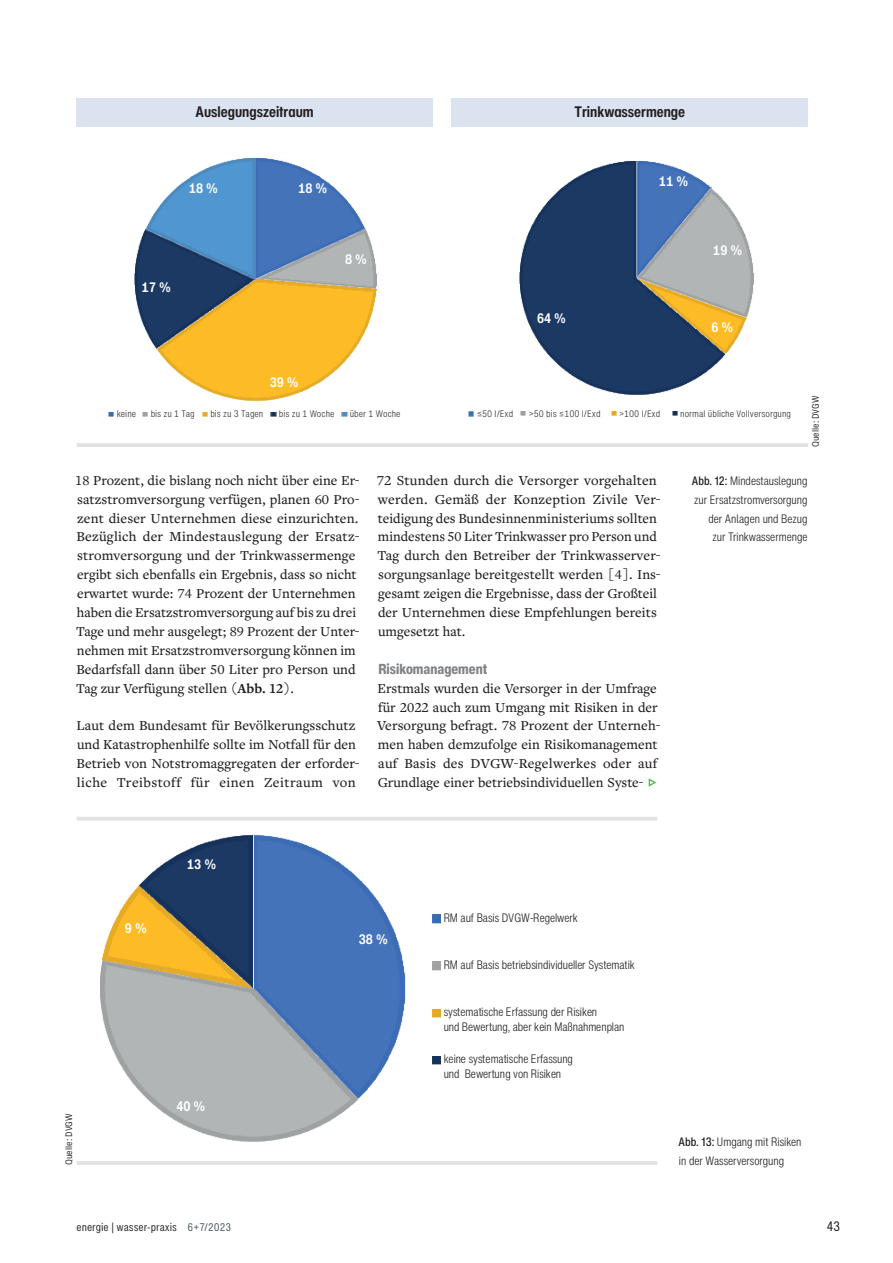
<style>
.page{position:relative;width:893px;height:1263px;background:#fff}
.page>*{position:absolute;margin:0;border:0;box-sizing:border-box;transform-origin:0 0}
.t1{font:700 condensed 15px "Helvetica Now Text";color:#231f20}
.t2{font:500 14.25px/18.9px "Freight Text Pro";color:#231f20}
.t3{font:800 condensed 14.25px "Helvetica Now Text";color:#808285}
.t4{font:700 condensed 13.5px "Helvetica Now Text";color:#fff}
.t5{font:condensed 13.5px "Helvetica Now Text";color:#231f20}
.t6{font:300 condensed 12px/18.9px "Helvetica Now Text";color:#231f20}
.t7{font:condensed 10.5px "Helvetica Now Micro";color:#231f20}
.t8{font:300 condensed 9px "Helvetica Now Micro";color:#231f20}
.t9{font:condensed 9px "Helvetica Now Micro";color:#231f20}
.s1{font-weight:700}
.s2{color:#4cb848}
.s3{font-weight:500}
.s4{color:#45555d}
</style>
<div class="page">
<hr style="left:77px;top:443px;width:731px;height:4px;background:#e1e2e4">
<img style="left:146px;top:158px;width:219px;height:70px">
<img style="left:256px;top:228px;width:121px;height:62px">
<img style="left:156px;top:279px;width:220px;height:121px">
<img style="left:134px;top:228px;width:122px;height:121px">
<svg style="left:109px;top:412px;width:5px;height:4px"></svg>
<svg style="left:143px;top:412px;width:5px;height:4px"></svg>
<svg style="left:202px;top:412px;width:5px;height:4px"></svg>
<svg style="left:271px;top:412px;width:5px;height:4px"></svg>
<svg style="left:342px;top:412px;width:5px;height:4px"></svg>
<img style="left:725px;top:202px;width:28px;height:115px">
<img style="left:725px;top:277px;width:22px;height:77px">
<img style="left:520px;top:161px;width:205px;height:234px">
<svg style="left:468px;top:411px;width:5px;height:5px"></svg>
<svg style="left:521px;top:411px;width:5px;height:5px"></svg>
<svg style="left:611px;top:411px;width:5px;height:5px"></svg>
<svg style="left:672px;top:411px;width:5px;height:5px"></svg>
<div style="left:77px;top:98px;width:356px;height:29px;background:#dbe3f1"></div>
<div style="left:452px;top:98px;width:356px;height:29px;background:#dbe3f1"></div>
<img style="left:253px;top:835px;width:152px;height:264px">
<img style="left:100px;top:959px;width:258px;height:182px">
<img style="left:102px;top:885px;width:37px;height:103px">
<img style="left:139px;top:835px;width:114px;height:153px">
<svg style="left:432px;top:914px;width:9px;height:9px"></svg>
<svg style="left:432px;top:961px;width:9px;height:9px"></svg>
<svg style="left:432px;top:1009px;width:9px;height:8px"></svg>
<svg style="left:432px;top:1056px;width:9px;height:9px"></svg>
<hr style="left:77px;top:817px;width:580px;height:3px;background:#e1e2e4">
<hr style="left:77px;top:1161px;width:580px;height:4px;background:#e1e2e4">
<p class="t1" style="left:196px;top:102px;width:120px">Auslegungszeitraum</p>
<p class="t1" style="left:574px;top:102px;width:112px">Trinkwassermenge</p>
<p class="t4" style="left:189px;top:180px;width:30px">18 %</p>
<p class="t4" style="left:142px;top:279px;width:30px">17 %</p>
<p class="t4" style="left:298px;top:180px;width:30px">18 %</p>
<p class="t4" style="left:345px;top:251px;width:23px">8 %</p>
<p class="t4" style="left:270px;top:373px;width:30px">39 %</p>
<p class="t8" style="left:117px;top:408px;width:21px">keine</p>
<p class="t8" style="left:151px;top:408px;width:46px">bis zu 1 Tag</p>
<p class="t8" style="left:210px;top:408px;width:54px">bis zu 3 Tagen</p>
<p class="t8" style="left:279px;top:408px;width:57px">bis zu 1 Woche</p>
<p class="t8" style="left:350px;top:408px;width:52px">über 1 Woche</p>
<p class="t4" style="left:537px;top:309px;width:30px">64 %</p>
<p class="t4" style="left:659px;top:172px;width:30px">11 %</p>
<p class="t4" style="left:713px;top:241px;width:30px">19 %</p>
<p class="t4" style="left:712px;top:319px;width:23px">6 %</p>
<p class="t8" style="left:477px;top:407px;width:38px">≤50 l/Exd</p>
<p class="t8" style="left:529px;top:407px;width:73px">&gt;50 bis ≤100 l/Exd</p>
<p class="t8" style="left:619px;top:407px;width:43px">&gt;100 l/Exd</p>
<p class="t8" style="left:680px;top:407px;width:113px">normal übliche Vollversorgung</p>
<p class="t9" style="left:809px;top:447px;width:53px;rotate:-90deg">Quelle: DVGW</p>
<p class="t2" style="left:75px;top:470px;width:286px">18 Prozent, die bislang noch nicht über eine Er&shy;satzstromversorgung verfügen, planen 60 Pro&shy;zent dieser Unternehmen diese einzurichten.<br>Bezüglich der Mindestauslegung der Ersatz&shy;stromversorgung und der Trinkwassermenge ergibt sich ebenfalls ein Ergebnis, dass so nicht erwartet wurde: 74 Prozent der Unternehmen haben die Ersatzstromversorgung auf bis zu drei Tage und mehr ausgelegt; 89 Prozent der Unter&shy;nehmen mit Ersatzstromversorgung können im Bedarfsfall dann über 50 Liter pro Person und Tag zur Verfügung stellen (<span class="s1">Abb. 12</span>).</p>
<p class="t2" style="left:77px;top:716px;width:285px">Laut dem Bundesamt für Bevölkerungsschutz und Katastrophenhilfe sollte im Notfall für den Betrieb von Notstromaggregaten der erforder&shy;liche Treibstoff für einen Zeitraum von</p>
<p class="t2" style="left:377px;top:470px;width:285px">72 Stunden durch die Versorger vorgehalten werden. Gemäß der Konzeption Zivile Ver&shy;teidigung des Bundesinnenministeriums sollten mindestens 50 Liter Trinkwasser pro Person und Tag durch den Betreiber der Trinkwasserver&shy;sorgungsanlage bereitgestellt werden [4]. Ins&shy;gesamt zeigen die Ergebnisse, dass der Großteil der Unternehmen diese Empfehlungen bereits umgesetzt hat.</p>
<p class="t3" style="left:378px;top:659px;width:110px">Risikomanagement</p>
<p class="t2" style="left:377px;top:678px;width:285px">Erstmals wurden die Versorger in der Umfrage für 2022 auch zum Umgang mit Risiken in der Versorgung befragt. 78 Prozent der Unterneh&shy;men haben demzufolge ein Risikomanagement auf Basis des DVGW-Regelwerkes oder auf Grundlage einer betriebsindividuellen Syste- <span class="s2">B</span></p>
<p class="t6" style="left:692px;top:471px;width:117px;text-align:right"><span class="s3">Abb. 12:</span> Mindestauslegung zur Ersatzstromversorgung der Anlagen und Bezug<br>zur Trinkwassermenge</p>
<p class="t4" style="left:125px;top:919px;width:23px">9 %</p>
<p class="t4" style="left:187px;top:855px;width:31px">13 %</p>
<p class="t9" style="left:63px;top:1165px;width:53px;rotate:-90deg">Quelle: DVGW</p>
<p class="t4" style="left:176px;top:1097px;width:31px">40 %</p>
<p class="t4" style="left:359px;top:930px;width:31px">38 %</p>
<p class="t6" style="left:444px;top:908px;width:136px">RM auf Basis DVGW-Regelwerk</p>
<p class="t6" style="left:444px;top:955px;width:193px">RM auf Basis betriebsindividueller Systematik</p>
<p class="t6" style="left:444px;top:1005px;width:182px;line-height:14.4px">systematische Erfassung der Risiken<br>und Bewertung, aber kein Maßnahmenplan</p>
<p class="t6" style="left:444px;top:1052px;width:131px;line-height:14.4px">keine systematische Erfassung und Bewertung von Risiken</p>
<p class="t6" style="left:679px;top:1132px;width:124px"><span class="s3">Abb. 13:</span> Umgang mit Risiken in der Wasserversorgung</p>
<p class="t7" style="left:77px;top:1220px;width:156px">energie | wasser-praxis <span class="s4">6+7/2023</span></p>
<p class="t5" style="left:827px;top:1217px;width:15px">43</p>
</div>
